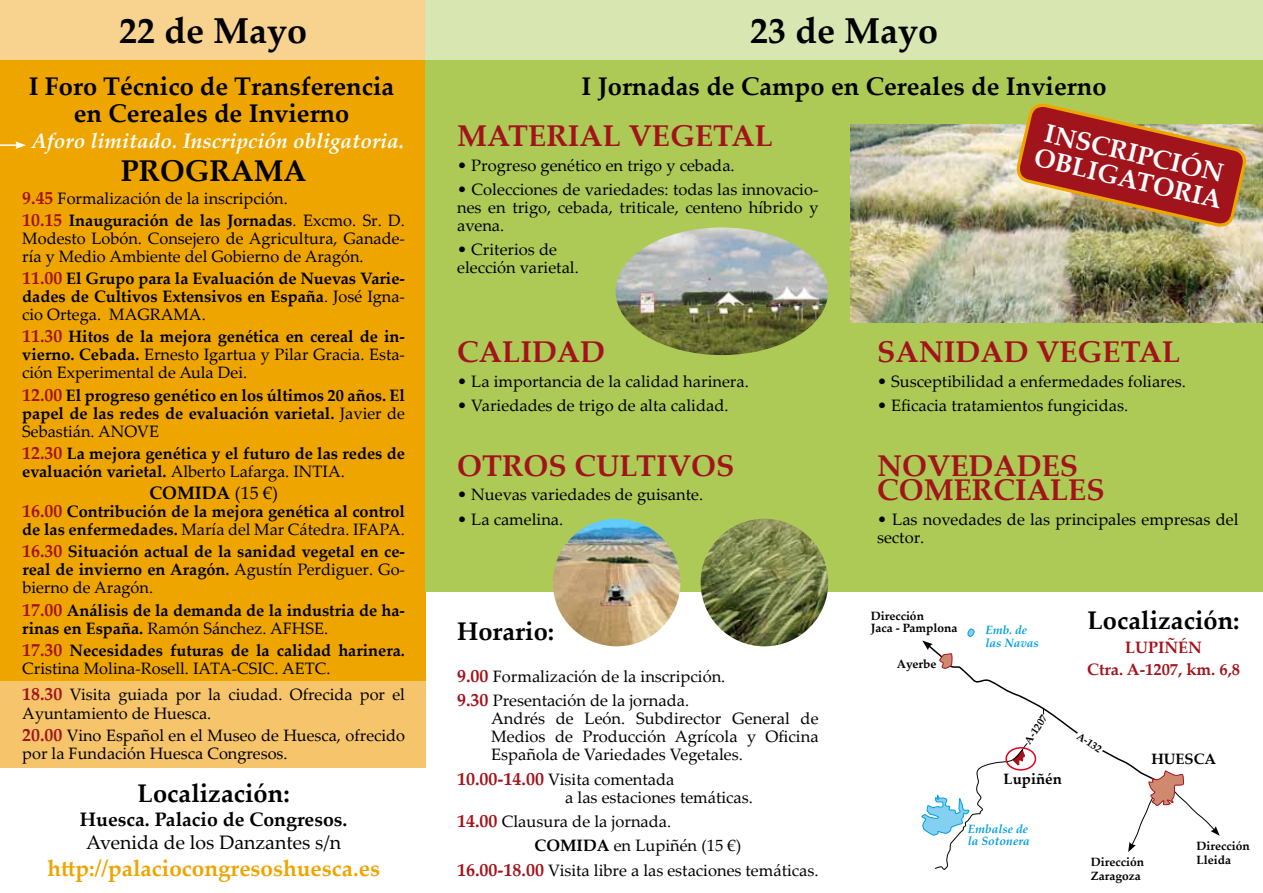
<style>
.page{position:relative;width:1263px;height:893px;background:#fff}
.page>*{position:absolute;margin:0;border:0;box-sizing:border-box;transform-origin:0 0}
.t1{font:700 36px "Palatino Linotype";color:#000}
.t2{font:700 30px/24.5px "Palatino Linotype";color:#a2141c}
.t3{font:700 30px "Palatino Linotype";color:#000}
.t4{font:700 25.95px/26px "Palatino Linotype";color:#fff}
.t5{font:700 25.5px/27px "Palatino Linotype";color:#000;text-align:center}
.t6{font:700 22.5px "Palatino Linotype";color:#eea500}
.t7{font:italic 700 21px "Palatino Linotype";color:#fff}
.t8{font:700 19.5px "Palatino Linotype";color:#000}
.t9{font:19.5px "Palatino Linotype";color:#000}
.t10{font:700 18px "Palatino Linotype";color:#000}
.t11{font:16.5px/18px "Palatino Linotype";color:#000}
.t12{font:700 16.5px/18px "Palatino Linotype";color:#000}
.t13{font:700 16.5px/21.5px "Palatino Linotype";color:#a2141c;text-align:center}
.t14{font:700 15px "Palatino Linotype";color:#000}
.t15{font:700 12px/13.5px "Palatino Linotype";color:#000}
.t16{font:italic 700 12px/13.5px "Palatino Linotype";color:#009ee0}
.t17{font:700 10.5px "Palatino Linotype";color:#000}
.s1{font-weight:700;font-size:18px;color:#a2141c}
.s2{font-weight:700}
.s3{font-size:18px;color:#a2141c}
.s4{font-weight:400}
</style>
<div class="page">
<div style="left:0;top:0;width:426px;height:723px;background:#eea500"></div>
<div style="left:0;top:681px;width:426px;height:86px;background:#f6c46a"></div>
<div style="left:426px;top:0;width:837px;height:591px;background:#adca57"></div>
<div style="left:0;top:0;width:426px;height:60px;background:#f8d28f"></div>
<div style="left:426px;top:0;width:837px;height:60px;background:#d8e6b2"></div>
<img style="left:615px;top:227px;width:213px;height:128px">
<img style="left:851px;top:124px;width:412px;height:198px">
<img style="left:1015px;top:103px;width:233px;height:126px">
<img style="left:553px;top:519px;width:127px;height:127px;border-radius:64px">
<img style="left:701px;top:519px;width:127px;height:127px;border-radius:64px">
<svg style="left:0;top:141px;width:26px;height:8px"></svg>
<svg style="left:921px;top:628px;width:299px;height:242px"></svg>
<div style="left:1005px;top:747px;width:31px;height:24px;border:2px solid #e2001a;border-radius:50%"></div>
<h1 class="t1" style="left:119px;top:6px;width:190px">22 de Mayo</h1>
<h1 class="t1" style="left:750px;top:6px;width:190px">23 de Mayo</h1>
<h3 class="t5" style="left:29px;top:72px;width:367px">I Foro Técnico de Transferencia en Cereales de Invierno</h3>
<h3 class="t5" style="left:582px;top:72px;width:526px">I Jornadas de Campo en Cereales de Invierno</h3>
<h3 class="t4" style="left:1044px;top:118px;width:193px;rotate:13deg">INSCRIPCIÓN<br>OBLIGATORIA</h3>
<h2 class="t2" style="left:457px;top:123px;width:317px">MATERIAL VEGETAL</h2>
<p class="t11" style="left:457px;top:155px;width:279px">• Progreso genético en trigo y cebada.</p>
<p class="t11" style="left:457px;top:180px;width:363px;text-align:justify">• Colecciones de variedades: todas las innovacio&shy;nes en trigo, cebada, triticale, centeno híbrido y avena.</p>
<p class="t11" style="left:457px;top:240px;width:123px">• Criterios de elección varietal.</p>
<p class="t7" style="left:32px;top:126px;width:374px">Aforo limitado. Inscripción obligatoria.</p>
<h2 class="t3" style="left:121px;top:150px;width:187px">PROGRAMA</h2>
<p class="t11" style="left:22px;top:186px;width:384px;line-height:22.2px"><span class="s1">9.45</span> Formalización de la inscripción.<br><span class="s1">10.15</span> <span class="s2">Inauguración de las Jornadas</span>. Excmo. Sr. D.</p>
<p class="t11" style="left:22px;top:229px;width:384px">Modesto Lobón. Consejero de Agricultura, Ganade&shy;ría y Medio Ambiente del Gobierno de Aragón.</p>
<p class="t12" style="left:22px;top:269px;width:384px;text-align:justify"><span class="s3">11.00</span> El Grupo para la Evaluación de Nuevas Varie&shy;dades de Cultivos Extensivos en España<span class="s4">. José Igna&shy;cio Ortega. MAGRAMA.</span></p>
<p class="t11" style="left:22px;top:327px;width:384px;text-align:justify"><span class="s1">11.30</span> <span class="s2">Hitos de la mejora genética en cereal de in&shy;vierno. Cebada.</span> Ernesto Igartua y Pilar Gracia. Esta&shy;ción Experimental de Aula Dei.</p>
<p class="t12" style="left:22px;top:385px;width:384px;text-align:justify"><span class="s3">12.00</span> El progreso genético en los últimos 20 años. El papel de las redes de evaluación varietal. <span class="s4">Javier de Sebastián. ANOVE</span></p>
<p class="t12" style="left:22px;top:444px;width:384px"><span class="s3">12.30</span> La mejora genética y el futuro de las redes de evaluación varietal. <span class="s4">Alberto Lafarga. INTIA.</span></p>
<p class="t10" style="left:149px;top:480px;width:130px">COMIDA <span class="s4">(15 €)</span></p>
<p class="t12" style="left:22px;top:502px;width:384px"><span class="s3">16.00</span> Contribución de la mejora genética al control de las enfermedades. <span class="s4">María del Mar Cátedra. IFAPA.</span></p>
<p class="t12" style="left:22px;top:542px;width:384px;text-align:justify"><span class="s3">16.30</span> Situación actual de la sanidad vegetal en ce&shy;real de invierno en Aragón. <span class="s4">Agustín Perdiguer. Go&shy;bierno de Aragón.</span></p>
<p class="t12" style="left:22px;top:600px;width:384px"><span class="s3">17.00</span> Análisis de la demanda de la industria de ha&shy;rinas en España. <span class="s4">Ramón Sánchez. AFHSE.</span></p>
<p class="t12" style="left:22px;top:641px;width:384px"><span class="s3">17.30</span> Necesidades futuras de la calidad harinera.<br><span class="s4">Cristina Molina-Rosell. IATA-CSIC. AETC.</span></p>
<p class="t11" style="left:22px;top:685px;width:384px"><span class="s1">18.30</span> Visita guiada por la ciudad. Ofrecida por el<br>Ayuntamiento de Huesca.</p>
<p class="t11" style="left:22px;top:725px;width:384px"><span class="s1">20.00</span> Vino Español en el Museo de Huesca, ofrecido por la Fundación Huesca Congresos.</p>
<h2 class="t2" style="left:457px;top:339px;width:150px">CALIDAD</h2>
<p class="t11" style="left:457px;top:371px;width:293px">• La importancia de la calidad harinera.</p>
<p class="t11" style="left:457px;top:396px;width:273px">• Variedades de trigo de alta calidad.</p>
<h2 class="t2" style="left:877px;top:339px;width:305px">SANIDAD VEGETAL</h2>
<p class="t11" style="left:877px;top:371px;width:310px">• Susceptibilidad a enfermedades foliares.</p>
<p class="t11" style="left:877px;top:396px;width:253px">• Eficacia tratamientos fungicidas.</p>
<h2 class="t2" style="left:457px;top:452px;width:279px">OTROS CULTIVOS</h2>
<p class="t11" style="left:457px;top:485px;width:248px">• Nuevas variedades de guisante.</p>
<p class="t11" style="left:457px;top:509px;width:108px">• La camelina.</p>
<h2 class="t2" style="left:877px;top:452px;width:229px">NOVEDADES<br>COMERCIALES</h2>
<p class="t11" style="left:877px;top:509px;width:363px">• Las novedades de las principales empresas del sector.</p>
<h3 class="t5" style="left:1087px;top:606px;width:154px">Localización:</h3>
<p class="t15" style="left:871px;top:609px;width:88px;line-height:12px">Dirección<br>Jaca - Pamplona</p>
<h3 class="t5" style="left:457px;top:616px;width:99px">Horario:</h3>
<p class="t16" style="left:985px;top:623px;width:55px">Emb. de las Navas</p>
<p class="t13" style="left:1087px;top:636px;width:154px">LUPIÑÉN<br>Ctra. A-1207, km. 6,8</p>
<p class="t15" style="left:897px;top:657px;width:41px">Ayerbe</p>
<p class="t11" style="left:457px;top:663px;width:270px;line-height:24.5px"><span class="s1">9.00</span> Formalización de la inscripción.<br><span class="s1">9.30</span> Presentación de la jornada.</p>
<p class="t11" style="left:491px;top:709px;width:329px;text-align:justify">Andrés de León. Subdirector General de Medios de Producción Agrícola y Oficina Española de Variedades Vegetales.</p>
<p class="t11" style="left:565px;top:769px;width:189px;text-indent:-108px"><span class="s1">10.00-14.00</span> Visita comentada<br>a las estaciones temáticas.</p>
<p class="t11" style="left:457px;top:812px;width:216px"><span class="s1">14.00</span> Clausura de la jornada.</p>
<p class="t11" style="left:534px;top:836px;width:208px"><span class="s2">COMIDA</span> en Lupiñén (15 €)</p>
<p class="t11" style="left:457px;top:860px;width:363px"><span class="s1">16.00-18.00</span> Visita libre a las estaciones temáticas.</p>
<p class="t17" style="left:1020px;top:738px;width:34px;rotate:-56deg">A-1207</p>
<p class="t17" style="left:1082px;top:729px;width:29px;rotate:34deg">A-132</p>
<p class="t14" style="left:1151px;top:748px;width:66px">HUESCA</p>
<p class="t14" style="left:1003px;top:768px;width:60px">Lupiñén</p>
<h3 class="t5" style="left:138px;top:778px;width:154px">Localización:</h3>
<p class="t8" style="left:80px;top:806px;width:269px">Huesca. Palacio de Congresos.</p>
<p class="t9" style="left:86px;top:828px;width:256px">Avenida de los Danzantes s/n</p>
<h3 class="t6" style="left:47px;top:852px;width:334px">http://palaciocongresoshuesca.es</h3>
<p class="t16" style="left:968px;top:823px;width:63px;line-height:12px">Embalse de la Sotonera</p>
<p class="t15" style="left:1196px;top:839px;width:55px">Dirección<br>Lleida</p>
<p class="t15" style="left:1091px;top:855px;width:55px">Dirección<br>Zaragoza</p>
</div>
